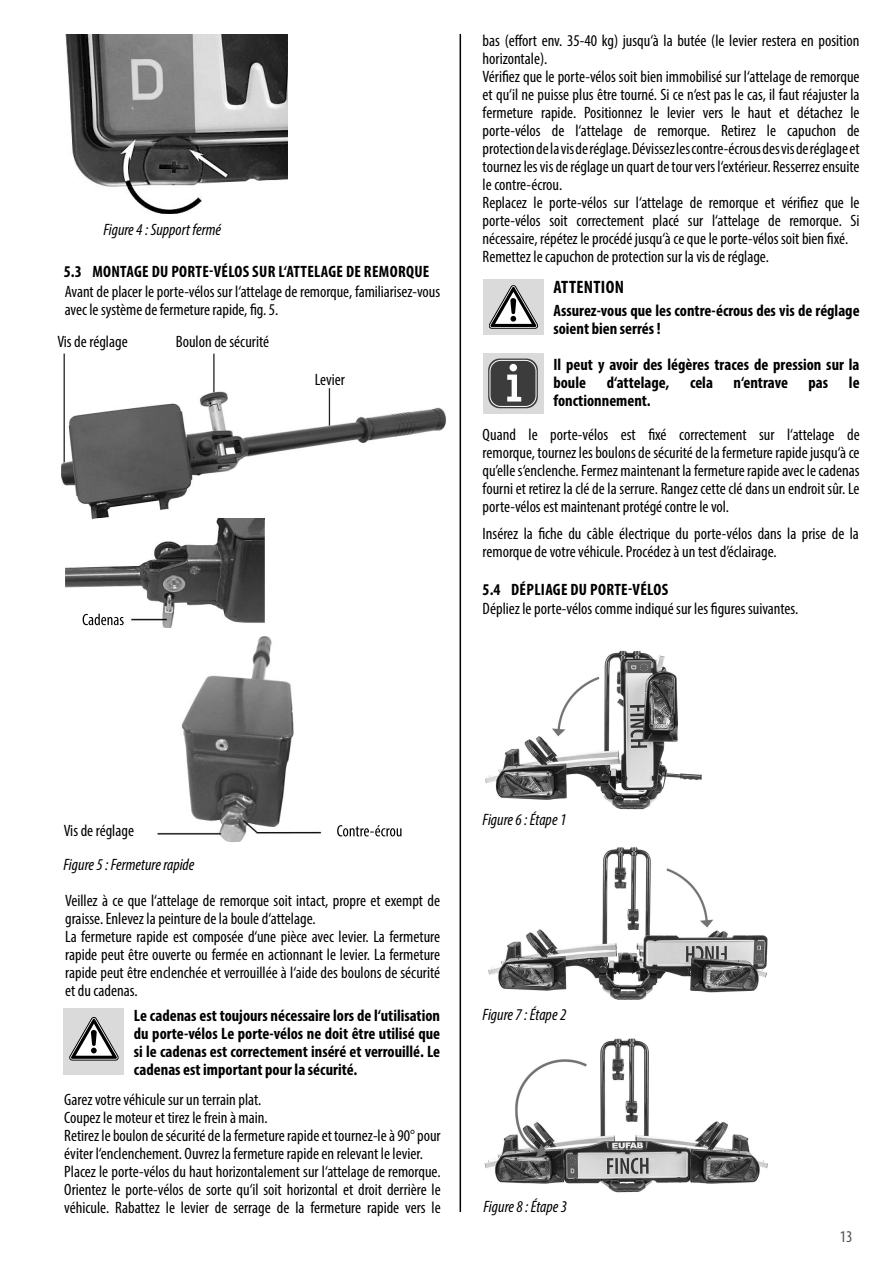
<style>
.page{position:relative;width:893px;height:1263px;background:#fff}
.page>*{position:absolute;margin:0;border:0;box-sizing:border-box;transform-origin:0 0}
.t1{font:700 condensed 18px "Myriad Pro";letter-spacing:.02em;color:#000}
.t2{font:condensed 16.5px/18px "Myriad Pro";color:#000}
.t3{font:700 condensed 16.5px/18px "Myriad Pro";color:#000}
.t4{font:italic condensed 16.5px "Myriad Pro";color:#000}
.t5{font:700 condensed 16.5px "Myriad Pro";letter-spacing:.02em;color:#000}
.t6{font:condensed 16.5px "Myriad Pro";color:#515151}
</style>
<div class="page">
<hr style="left:460px;top:34px;width:1px;height:1178px;background:#000">
<div style="left:483px;top:353px;width:60px;height:61px;background:#dadada"></div>
<div style="left:488px;top:358px;width:50px;height:50px;background:#3c3c3c;border-radius:12px"></div>
<div style="left:490px;top:360px;width:46px;height:47px;border:1px solid #fff;border-radius:11px"></div>
<svg style="left:507px;top:375px;width:14px;height:26px"></svg>
<div style="left:509px;top:364px;width:8px;height:7px;background:#fff;border-radius:50%"></div>
<img style="left:65px;top:34px;width:223px;height:179px">
<img style="left:157px;top:636px;width:245px;height:206px">
<img style="left:337px;top:825px;width:65px;height:11px">
<img style="left:65px;top:519px;width:200px;height:109px">
<img style="left:83px;top:614px;width:41px;height:11px">
<img style="left:61px;top:354px;width:385px;height:165px">
<div style="left:64px;top:1009px;width:60px;height:66px;background:#dadada"></div>
<div style="left:483px;top:279px;width:60px;height:56px;background:#dadada"></div>
<svg style="left:70px;top:1017px;width:48px;height:43px"></svg>
<svg style="left:489px;top:286px;width:49px;height:42px"></svg>
<img style="left:485px;top:650px;width:217px;height:160px">
<img style="left:488px;top:847px;width:280px;height:153px">
<img style="left:484px;top:1039px;width:284px;height:154px">
<svg style="left:643px;top:748px;width:5px;height:4px"></svg>
<svg style="left:680px;top:959px;width:5px;height:3px"></svg>
<svg style="left:649px;top:1158px;width:5px;height:3px"></svg>
<p class="t4" style="left:103px;top:220px;width:119px">Figure 4 : Support fermé</p>
<p class="t5" style="left:64px;top:261px;width:367px">5.3 MONTAGE DU PORTE-VÉLOS SUR L‘ATTELAGE DE REMORQUE</p>
<p class="t2" style="left:65px;top:283px;width:377px">Avant de placer le porte-vélos sur l‘attelage de remorque, familiarisez-vous avec le système de fermeture rapide, fig. 5.</p>
<p class="t2" style="left:57px;top:332px;width:72px">Vis de réglage</p>
<p class="t2" style="left:176px;top:332px;width:95px">Boulon de sécurité</p>
<p class="t2" style="left:315px;top:370px;width:32px">Levier</p>
<p class="t2" style="left:483px;top:32px;width:378px">bas (effort env. 35-40 kg) jusqu‘à la butée (le levier restera en position horizontale).<br>Vérifiez que le porte-vélos soit bien immobilisé sur l‘attelage de remorque et qu‘il ne puisse plus être tourné. Si ce n‘est pas le cas, il faut réajuster la fermeture rapide. Positionnez le levier vers le haut et détachez le porte-vélos de l‘attelage de remorque. Retirez le capuchon de protection de la vis de réglage. Dévissez les contre-écrous des vis de réglage et tournez les vis de réglage un quart de tour vers l‘extérieur. Resserrez ensuite le contre-écrou.<br>Replacez le porte-vélos sur l‘attelage de remorque et vérifiez que le porte-vélos soit correctement placé sur l‘attelage de remorque. Si nécessaire, répétez le procédé jusqu‘à ce que le porte-vélos soit bien fixé.<br>Remettez le capuchon de protection sur la vis de réglage.</p>
<p class="t1" style="left:554px;top:275px;width:72px">ATTENTION</p>
<p class="t3" style="left:553px;top:301px;width:308px">Assurez-vous que les contre-écrous des vis de réglage soient bien serrés !</p>
<p class="t3" style="left:553px;top:355px;width:308px">Il peut y avoir des légères traces de pression sur la boule</p>
<p class="t3" style="left:607px;top:373px;width:64px">d‘attelage,</p>
<p class="t3" style="left:690px;top:373px;width:24px">cela</p>
<p class="t3" style="left:734px;top:373px;width:56px">n‘entrave</p>
<p class="t3" style="left:809px;top:373px;width:21px">pas</p>
<p class="t3" style="left:849px;top:373px;width:12px">le</p>
<p class="t3" style="left:553px;top:391px;width:99px">fonctionnement.</p>
<p class="t2" style="left:483px;top:426px;width:378px;text-align:justify">Quand le porte-vélos est fixé correctement sur l‘attelage de remorque, tournez les boulons de sécurité de la fermeture rapide jusqu‘à ce qu’elle s‘enclenche. Fermez maintenant la fermeture rapide avec le cadenas fourni et retirez la clé de la serrure. Rangez cette clé dans un endroit sûr. Le porte-vélos est maintenant protégé contre le vol.</p>
<p class="t2" style="left:483px;top:524px;width:378px">Insérez la fiche du câble électrique du porte-vélos dans la prise de la remorque de votre véhicule. Procédez à un test d’éclairage.</p>
<p class="t5" style="left:483px;top:579px;width:187px">5.4 DÉPLIAGE DU PORTE-VÉLOS</p>
<p class="t2" style="left:483px;top:599px;width:317px">Dépliez le porte-vélos comme indiqué sur les figures suivantes.</p>
<p class="t2" style="left:64px;top:822px;width:72px">Vis de réglage</p>
<p class="t4" style="left:64px;top:855px;width:132px">Figure 5 : Fermeture rapide</p>
<p class="t2" style="left:65px;top:891px;width:377px">Veillez à ce que l‘attelage de remorque soit intact, propre et exempt de graisse. Enlevez la peinture de la boule d‘attelage.<br>La fermeture rapide est composée d‘une pièce avec levier. La fermeture rapide peut être ouverte ou fermée en actionnant le levier. La fermeture rapide peut être enclenchée et verrouillée à l‘aide des boulons de sécurité et du cadenas.</p>
<p class="t3" style="left:134px;top:1006px;width:308px;text-align:justify">Le cadenas est toujours nécessaire lors de l‘utilisation du porte-vélos Le porte-vélos ne doit être utilisé que si le cadenas est correctement inséré et verrouillé. Le cadenas est important pour la sécurité.</p>
<p class="t2" style="left:64px;top:1090px;width:378px">Garez votre véhicule sur un terrain plat.<br>Coupez le moteur et tirez le frein à main.<br>Retirez le boulon de sécurité de la fermeture rapide et tournez-le à 90° pour éviter l‘enclenchement. Ouvrez la fermeture rapide en relevant le levier.<br>Placez le porte-vélos du haut horizontalement sur l‘attelage de remorque.<br>Orientez le porte-vélos de sorte qu‘il soit horizontal et droit derrière le véhicule. Rabattez le levier de serrage de la fermeture rapide vers le</p>
<p class="t4" style="left:483px;top:809px;width:85px">Figure 6 : Étape 1</p>
<p class="t4" style="left:483px;top:1004px;width:85px">Figure 7 : Étape 2</p>
<p class="t4" style="left:484px;top:1197px;width:85px">Figure 8 : Étape 3</p>
<p class="t6" style="left:840px;top:1226px;width:14px">13</p>
</div>
